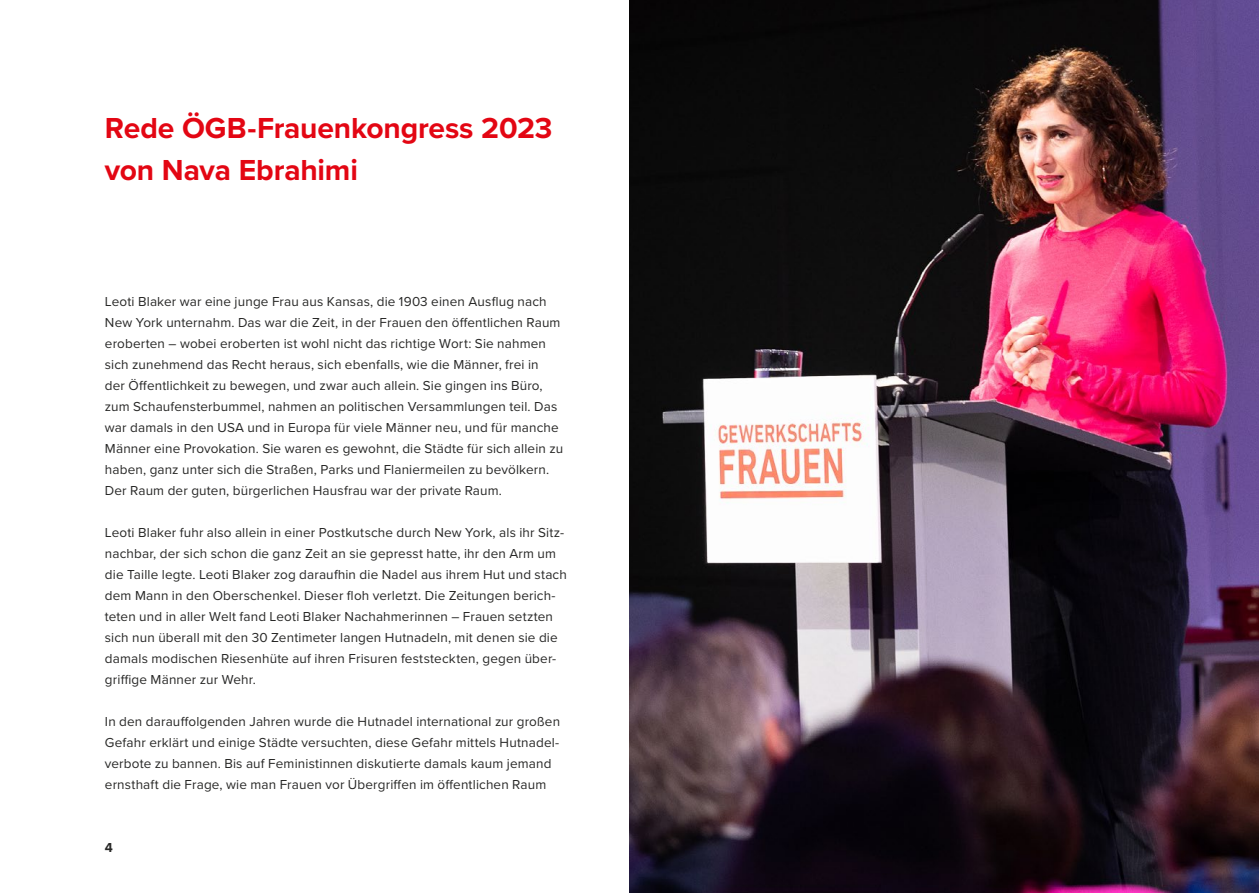
<style>
.page{position:relative;width:1259px;height:893px;background:#fff}
.page>*{position:absolute;margin:0;border:0;box-sizing:border-box;transform-origin:0 0}
.t1{font:700 30px/42px "Proxima Nova";letter-spacing:-.005em;color:#e30613}
.t2{font:13.5px/21px "Proxima Nova";letter-spacing:.01em;color:#282827}
.t3{font:700 13.5px "Proxima Nova";color:#282827}
</style>
<div class="page">
<img style="left:629px;top:0;width:630px;height:893px">
<h1 class="t1" style="left:105px;top:106px;width:449px">Rede ÖGB-Frauenkongress 2023 von Nava Ebrahimi</h1>
<p class="t2" style="left:105px;top:290px;width:460px">Leoti Blaker war eine junge Frau aus Kansas, die 1903 einen Ausflug nach New York unternahm. Das war die Zeit, in der Frauen den öffentlichen Raum eroberten – wobei eroberten ist wohl nicht das richtige Wort: Sie nahmen sich zunehmend das Recht heraus, sich ebenfalls, wie die Männer, frei in<br>der Öffentlichkeit zu bewegen, und zwar auch allein. Sie gingen ins Büro, zum Schaufensterbummel, nahmen an politischen Versammlungen teil. Das war damals in den USA und in Europa für viele Männer neu, und für manche Männer eine Provokation. Sie waren es gewohnt, die Städte für sich allein zu haben, ganz unter sich die Straßen, Parks und Flaniermeilen zu bevölkern.<br>Der Raum der guten, bürgerlichen Hausfrau war der private Raum.</p>
<p class="t2" style="left:105px;top:521px;width:463px">Leoti Blaker fuhr also allein in einer Postkutsche durch New York, als ihr Sitz&shy;nachbar, der sich schon die ganz Zeit an sie gepresst hatte, ihr den Arm um die Taille legte. Leoti Blaker zog daraufhin die Nadel aus ihrem Hut und stach dem Mann in den Oberschenkel. Dieser floh verletzt. Die Zeitungen berich&shy;teten und in aller Welt fand Leoti Blaker Nachahmerinnen – Frauen setzten sich nun überall mit den 30 Zentimeter langen Hutnadeln, mit denen sie die damals modischen Riesenhüte auf ihren Frisuren feststeckten, gegen über&shy;griffige Männer zur Wehr.</p>
<p class="t2" style="left:105px;top:711px;width:457px">In den darauffolgenden Jahren wurde die Hutnadel international zur großen Gefahr erklärt und einige Städte versuchten, diese Gefahr mittels Hutnadel&shy;verbote zu bannen. Bis auf Feministinnen diskutierte damals kaum jemand ernsthaft die Frage, wie man Frauen vor Übergriffen im öffentlichen Raum</p>
<p class="t3" style="left:105px;top:837px;width:10px">4</p>
</div>
